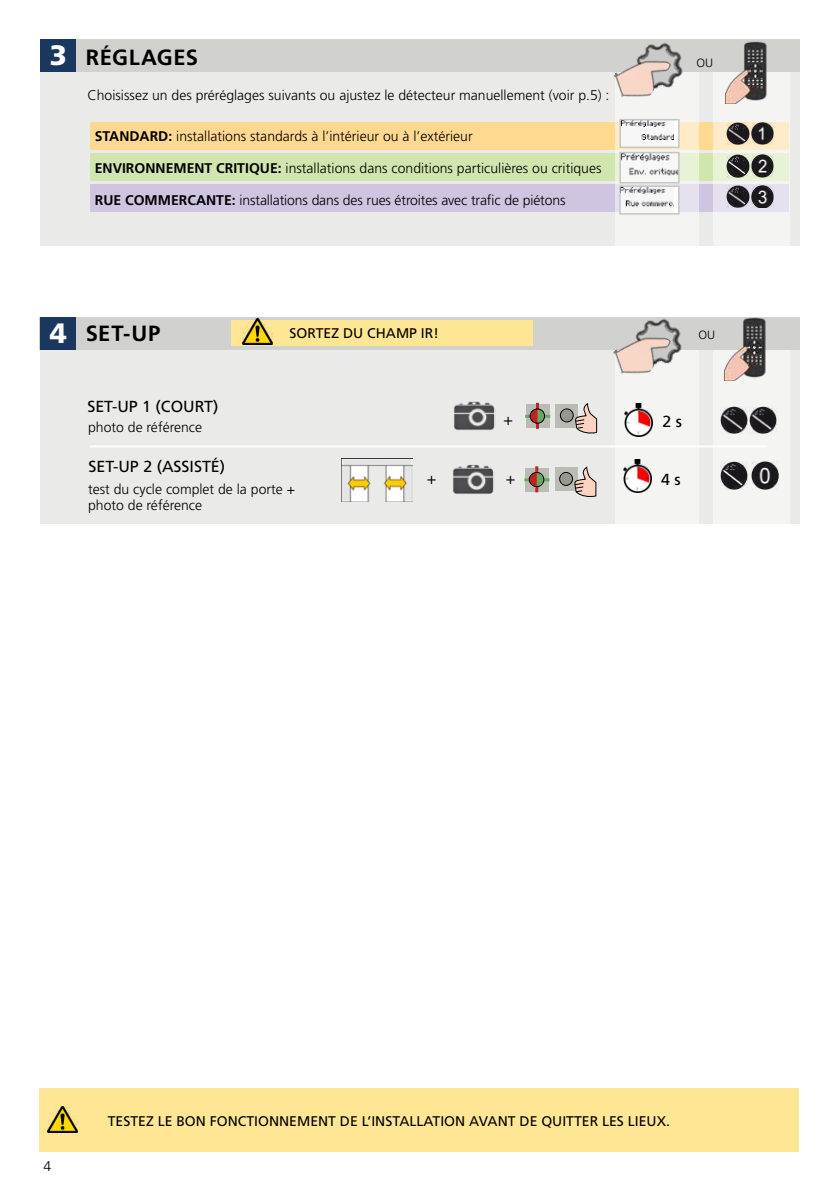
<style>
.page{position:relative;width:840px;height:1191px;background:#fff}
.page>*{position:absolute;margin:0;border:0;box-sizing:border-box;transform-origin:0 0}
.t1{font:900 28px "Frutiger LT Std";color:#fff}
.t2{font:700 22px "Frutiger LT Std";letter-spacing:.025em;color:#000}
.t3{font:16px "Frutiger LT Std";color:#000}
.t4{font:300 16px "Frutiger LT Std";color:#000}
.t5{font:300 14px/16.8px "Frutiger LT Std";color:#000}
.t6{font:14px "Frutiger LT Std";color:#000}
.t7{font:300 12px "Frutiger LT Std";color:#000}
.s1{font-weight:700}
</style>
<div class="page">
<div style="left:40px;top:327px;width:759px;height:196px;background:#eaeae8"></div>
<div style="left:40px;top:69px;width:758px;height:177px;background:#eaeae8"></div>
<div style="left:91px;top:122px;width:697px;height:28px;background:#ffd990"></div>
<div style="left:91px;top:153px;width:697px;height:28px;background:#d1e6ae"></div>
<div style="left:91px;top:185px;width:697px;height:27px;background:#cfc5e1"></div>
<svg style="left:614px;top:72px;width:84px;height:452px;fill:#f4f4f3"></svg>
<svg style="left:712px;top:72px;width:77px;height:452px;fill:#f4f4f3"></svg>
<div style="left:40px;top:39px;width:759px;height:33px;background:#d1d2ce"></div>
<img style="left:671px;top:50px;width:14px;height:42px">
<img style="left:613px;top:43px;width:58px;height:67px">
<img style="left:726px;top:122px;width:22px;height:22px">
<img style="left:750px;top:122px;width:23px;height:22px">
<img style="left:726px;top:155px;width:22px;height:22px">
<img style="left:750px;top:155px;width:23px;height:22px">
<img style="left:726px;top:185px;width:22px;height:23px">
<img style="left:750px;top:185px;width:23px;height:23px">
<div style="left:40px;top:317px;width:759px;height:33px;background:#d1d2ce"></div>
<div style="left:40px;top:317px;width:36px;height:33px;background:#1a3760"></div>
<div style="left:40px;top:1089px;width:758px;height:63px;background:#ffe694"></div>
<div style="left:41px;top:39px;width:35px;height:33px;background:#1a3760"></div>
<img style="left:48px;top:1106px;width:29px;height:26px">
<img style="left:725px;top:41px;width:59px;height:63px">
<img style="left:723px;top:316px;width:60px;height:64px">
<div style="left:555px;top:404px;width:22px;height:24px;background:#bbbbb5"></div>
<div style="left:560px;top:409px;width:13px;height:13px;background:#969890;border-radius:50%"></div>
<div style="left:559px;top:408px;width:14px;height:14px;border:1px solid #000;border-radius:50%"></div>
<div style="left:525px;top:404px;width:24px;height:24px;background:#bbbbb5"></div>
<hr style="left:535px;top:403px;width:3px;height:26px;background:#c62027">
<hr style="left:525px;top:415px;width:25px;height:3px;background:#68a961">
<div style="left:531px;top:409px;width:13px;height:14px;background:#68a961;border-radius:50%"></div>
<div style="left:530px;top:408px;width:14px;height:15px;border:1px solid #000;border-radius:50%"></div>
<svg style="left:528px;top:408px;width:10px;height:16px"></svg>
<svg style="left:572px;top:403px;width:24px;height:31px"></svg>
<img style="left:341px;top:459px;width:71px;height:42px">
<img style="left:719px;top:406px;width:28px;height:27px">
<img style="left:719px;top:462px;width:28px;height:27px">
<img style="left:750px;top:462px;width:28px;height:28px">
<hr style="left:90px;top:445px;width:676px;height:2px;background:#fff">
<img style="left:749px;top:406px;width:27px;height:27px">
<img style="left:671px;top:327px;width:14px;height:42px">
<img style="left:613px;top:319px;width:58px;height:67px">
<img style="left:624px;top:403px;width:28px;height:33px">
<img style="left:622px;top:460px;width:28px;height:33px">
<div style="left:231px;top:320px;width:301px;height:26px;background:#ffe694"></div>
<img style="left:242px;top:319px;width:30px;height:26px">
<div style="left:554px;top:467px;width:23px;height:24px;background:#bbbbb5"></div>
<div style="left:559px;top:472px;width:13px;height:13px;background:#969890;border-radius:50%"></div>
<div style="left:559px;top:472px;width:13px;height:14px;border:1px solid #000;border-radius:50%"></div>
<div style="left:525px;top:468px;width:23px;height:23px;background:#bbbbb5"></div>
<hr style="left:535px;top:466px;width:3px;height:26px;background:#c62027">
<hr style="left:524px;top:478px;width:25px;height:3px;background:#68a961">
<div style="left:530px;top:472px;width:13px;height:14px;background:#68a961;border-radius:50%"></div>
<div style="left:529px;top:472px;width:15px;height:15px;border:1px solid #000;border-radius:50%"></div>
<svg style="left:528px;top:471px;width:9px;height:16px"></svg>
<svg style="left:572px;top:467px;width:24px;height:30px"></svg>
<img style="left:453px;top:465px;width:41px;height:29px">
<img style="left:454px;top:401px;width:41px;height:29px">
<div style="left:620px;top:120px;width:58px;height:27px;background:#f7f7f8"></div>
<img style="left:622px;top:122px;width:51px;height:18px">
<div style="left:619px;top:119px;width:60px;height:29px;border:2px solid #c4c6c1"></div>
<img style="left:622px;top:155px;width:54px;height:25px">
<div style="left:619px;top:152px;width:60px;height:31px;border:2px solid #c4c6c1"></div>
<div style="left:619px;top:186px;width:59px;height:28px;background:#f7f7f8"></div>
<img style="left:621px;top:188px;width:52px;height:19px">
<div style="left:618px;top:185px;width:61px;height:30px;border:2px solid #c4c6c1"></div>
<h1 class="t1" style="left:50px;top:38px;width:19px">3</h1>
<h2 class="t2" style="left:86px;top:44px;width:114px">RÉGLAGES</h2>
<p class="t5" style="left:87px;top:87px;width:523px">Choisissez un des préréglages suivants ou ajustez le détecteur manuellement (voir p.5) :</p>
<p class="t5" style="left:95px;top:128px;width:379px"><span class="s1">STANDARD:</span> installations standards à l’intérieur ou à l’extérieur</p>
<p class="t5" style="left:95px;top:160px;width:508px"><span class="s1">ENVIRONNEMENT CRITIQUE:</span> installations dans conditions particulières ou critiques</p>
<p class="t5" style="left:95px;top:192px;width:472px"><span class="s1">RUE COMMERCANTE:</span> installations dans des rues étroites avec trafic de piétons</p>
<p class="t7" style="left:696px;top:56px;width:18px">OU</p>
<h1 class="t1" style="left:50px;top:316px;width:19px">4</h1>
<h2 class="t2" style="left:86px;top:320px;width:76px">SET-UP</h2>
<p class="t7" style="left:698px;top:328px;width:18px">OU</p>
<p class="t6" style="left:289px;top:325px;width:151px">SORTEZ DU CHAMP IR!</p>
<p class="t3" style="left:87px;top:396px;width:132px">SET-UP 1 (COURT)</p>
<p class="t5" style="left:88px;top:419px;width:115px">photo de référence</p>
<p class="t3" style="left:88px;top:457px;width:138px">SET-UP 2 (ASSISTÉ)</p>
<p class="t5" style="left:88px;top:480px;width:208px">test du cycle complet de la porte + photo de référence</p>
<p class="t4" style="left:426px;top:469px;width:11px">+</p>
<p class="t4" style="left:503px;top:410px;width:11px">+</p>
<p class="t4" style="left:505px;top:469px;width:11px">+</p>
<p class="t3" style="left:662px;top:411px;width:21px">2 s</p>
<p class="t3" style="left:660px;top:470px;width:21px">4 s</p>
<p class="t5" style="left:44px;top:1157px;width:9px">4</p>
<p class="t6" style="left:108px;top:1112px;width:563px">TESTEZ LE BON FONCTIONNEMENT DE L’INSTALLATION AVANT DE QUITTER LES LIEUX.</p>
</div>
